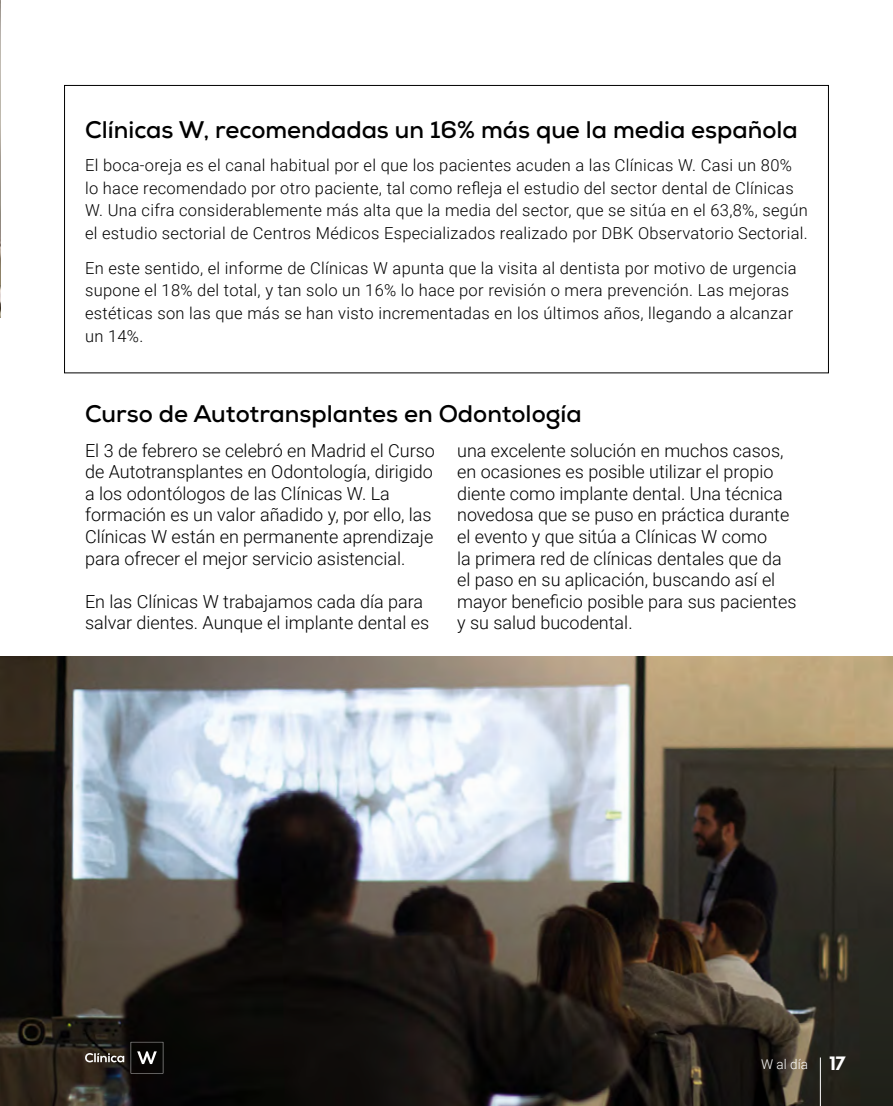
<style>
.page{position:relative;width:893px;height:1106px;background:#fff}
.page>*{position:absolute;margin:0;border:0;box-sizing:border-box;transform-origin:0 0}
.t1{font:700 24px "Nexa";color:#000}
.t2{font:300 18px/21.6px "Roboto";color:#000}
.t3{font:300 16.5px/22.5px "Roboto";letter-spacing:.02em;color:#000}
.t4{font:300 13.5px "Roboto";color:#fff}
.s1{font-family:"Pier Sans";font-weight:700;font-size:18px}
</style>
<div class="page">
<img style="left:0;top:0;width:1px;height:318px">
<img style="left:0;top:656px;width:893px;height:450px">
<svg style="left:131px;top:1041px;width:32px;height:32px"></svg>
<svg style="left:85px;top:1052px;width:39px;height:10px"></svg>
<hr style="left:820px;top:1057px;width:1px;height:49px;background:#fff">
<h1 class="t1" style="left:85px;top:115px;width:714px">Clínicas W, recomendadas un 16% más que la media española</h1>
<p class="t3" style="left:85px;top:153px;width:724px">El boca-oreja es el canal habitual por el que los pacientes acuden a las Clínicas W. Casi un 80% lo hace recomendado por otro paciente, tal como refleja el estudio del sector dental de Clínicas W. Una cifra considerablemente más alta que la media del sector, que se sitúa en el 63,8%, según el estudio sectorial de Centros Médicos Especializados realizado por DBK Observatorio Sectorial.</p>
<p class="t3" style="left:85px;top:256px;width:713px">En este sentido, el informe de Clínicas W apunta que la visita al dentista por motivo de urgencia supone el 18% del total, y tan solo un 16% lo hace por revisión o mera prevención. Las mejoras estéticas son las que más se han visto incrementadas en los últimos años, llegando a alcanzar un 14%.</p>
<h1 class="t1" style="left:85px;top:398px;width:498px">Curso de Autotransplantes en Odontología</h1>
<p class="t2" style="left:85px;top:438px;width:351px">El 3 de febrero se celebró en Madrid el Curso de Autotransplantes en Odontología, dirigido a los odontólogos de las Clínicas W. La formación es un valor añadido y, por ello, las Clínicas W están en permanente aprendizaje para ofrecer el mejor servicio asistencial.</p>
<p class="t2" style="left:85px;top:590px;width:346px">En las Clínicas W trabajamos cada día para salvar dientes. Aunque el implante dental es</p>
<p class="t2" style="left:457px;top:438px;width:341px">una excelente solución en muchos casos, en ocasiones es posible utilizar el propio diente como implante dental. Una técnica novedosa que se puso en práctica durante el evento y que sitúa a Clínicas W como<br>la primera red de clínicas dentales que da el paso en su aplicación, buscando así el mayor beneficio posible para sus pacientes y su salud bucodental.</p>
<p class="t4" style="left:761px;top:1054px;width:87px">W al día <span class="s1">17</span></p>
</div>
